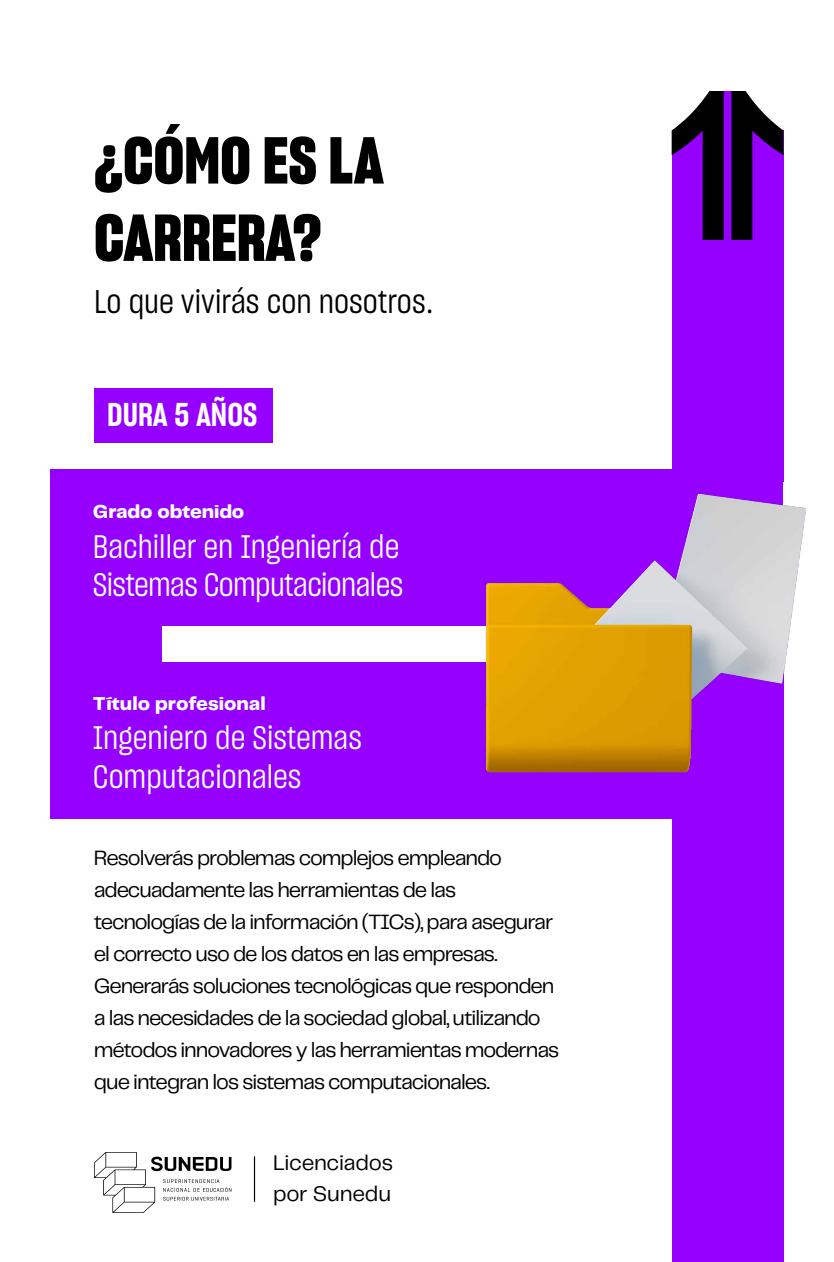
<style>
.page{position:relative;width:834px;height:1262px;background:#fff}
.page>*{position:absolute;margin:0;border:0;box-sizing:border-box;transform-origin:0 0}
.t1{font:64.45px/77.3px "Sharp Grotesk Bold 15";color:#000}
.t2{font:32.25px "Sharp Grotesk Book 15";color:#000}
.t3{font:32.25px "Sharp Grotesk Semi Bold 15";color:#fff}
.t4{font:32px/38.4px "Sharp Grotesk Book 15";color:#fff}
.t5{font:22px/31.5px "Telegraf";letter-spacing:-.01em;color:#000}
.t6{font:21.5px/32px "Telegraf";letter-spacing:-.05em;color:#000}
.t7{font:800 19.5px "Telegraf";letter-spacing:-.005em;color:#fff}
</style>
<div class="page">
<svg style="left:94px;top:1152px;width:137px;height:61px"></svg>
<hr style="left:254px;top:1156px;width:1px;height:46px;background:#000">
<div style="left:672px;top:130px;width:111px;height:352px;background:#9500ff"></div>
<div style="left:51px;top:618px;width:111px;height:52px;background:#9500ff"></div>
<div style="left:672px;top:663px;width:112px;height:599px;background:#9500ff"></div>
<div style="left:720px;top:91px;width:15px;height:123px;background:#9500ff"></div>
<div style="left:50px;top:663px;width:733px;height:156px;background:#9500ff"></div>
<div style="left:50px;top:469px;width:733px;height:156px;background:#9500ff"></div>
<svg style="left:672px;top:91px;width:52px;height:149px"></svg>
<svg style="left:731px;top:91px;width:52px;height:149px"></svg>
<img style="left:466px;top:493px;width:340px;height:280px">
<div style="left:94px;top:388px;width:178px;height:55px;background:#9500ff"></div>
<h1 class="t1" style="left:94px;top:121px;width:291px">¿CÓMO ES LA<br>CARRERA?</h1>
<h2 class="t2" style="left:94px;top:279px;width:341px">Lo que vivirás con nosotros.</h2>
<h2 class="t3" style="left:107px;top:392px;width:152px">DURA 5 AÑOS</h2>
<p class="t7" style="left:93px;top:498px;width:153px">Grado obtenido</p>
<h3 class="t4" style="left:93px;top:526px;width:312px">Bachiller en Ingeniería de<br>Sistemas Computacionales</h3>
<p class="t7" style="left:93px;top:690px;width:174px">Título profesional</p>
<h3 class="t4" style="left:93px;top:717px;width:271px">Ingeniero de Sistemas<br>Computacionales</h3>
<p class="t6" style="left:94px;top:841px;width:467px">Resolverás problemas complejos empleando adecuadamente las herramientas de las tecnologías de la información (TICs), para asegurar el correcto uso de los datos en las empresas.<br>Generarás soluciones tecnológicas que responden a las necesidades de la sociedad global, utilizando métodos innovadores y las herramientas modernas que integran los sistemas computacionales.</p>
<p class="t5" style="left:273px;top:1146px;width:122px">Licenciados por Sunedu</p>
</div>
